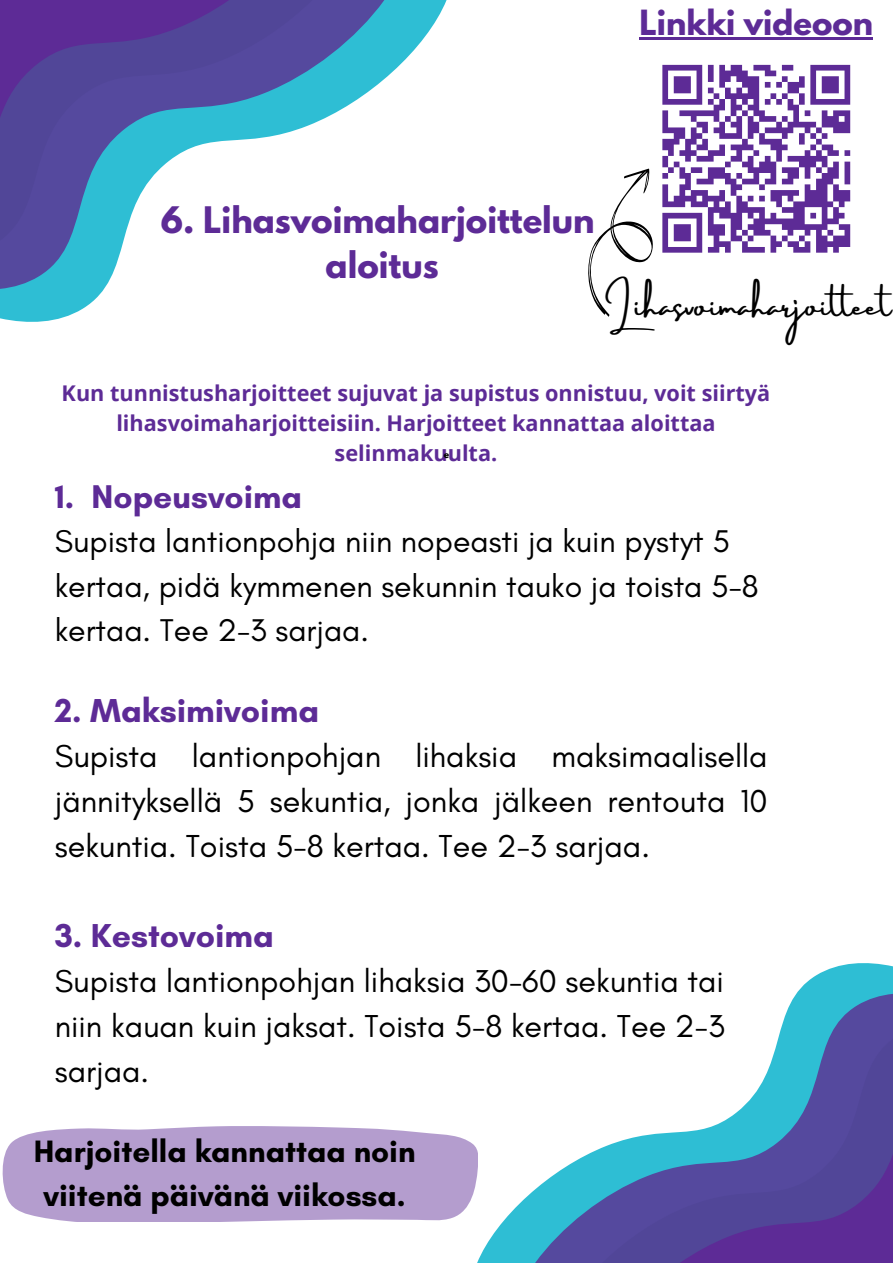
<style>
.page{position:relative;width:893px;height:1263px;background:#fff}
.page>*{position:absolute;margin:0;border:0;box-sizing:border-box;transform-origin:0 0}
.t1{font:700 33.83px "Glacial Indifference";color:#5d2b96}
.t2{font:700 33.75px "Glacial Indifference";color:#5d2b96}
.t3{font:700 33.45px "Glacial Indifference";color:#5d2b96}
.t4{font:700 32.4px/45px "League Spartan";color:#5d2b96;text-align:center}
.t5{font:32.33px/45px "Glacial Indifference";color:#000;text-align:justify}
.t6{font:32.25px/45px "Glacial Indifference";color:#000;text-align:justify}
.t7{font:31.95px/44.4px "Glacial Indifference";color:#000}
.t8{font:700 31.5px/43.9px "Glacial Indifference";color:#000;text-align:center}
.t9{font:30.75px "Amsterdam Three";color:#000}
.t10{font:700 30.75px "League Spartan";color:#5d2b96}
.t11{font:700 21.67px/29.8px "Open Sans";color:#5d2b96;text-align:center}
.t12{font:700 9px "League Spartan";color:#000}
</style>
<div class="page">
<svg style="left:0;top:0;width:446px;height:322px"></svg>
<svg style="left:0;top:0;width:384px;height:289px"></svg>
<svg style="left:0;top:0;width:312px;height:241px"></svg>
<svg style="left:0;top:0;width:229px;height:118px;background:#55409a"></svg>
<svg style="left:477px;top:963px;width:416px;height:300px"></svg>
<svg style="left:535px;top:994px;width:358px;height:269px"></svg>
<svg style="left:602px;top:1039px;width:291px;height:224px"></svg>
<svg style="left:679px;top:1153px;width:214px;height:110px;background:#55409a"></svg>
<svg style="left:2px;top:1126px;width:475px;height:96px;background:#b9a4d1"></svg>
<hr style="left:639px;top:37px;width:234px;height:3px;background:#5d2b96">
<svg style="left:588px;top:64px;width:263px;height:253px"></svg>
<h1 class="t10" style="left:639px;top:7px;width:235px">Linkki videoon</h1>
<p class="t4" style="left:161px;top:201px;width:435px">6. Lihasvoimaharjoittelun aloitus</p>
<p class="t9" style="left:605px;top:289px;width:287px">Lihasvoimaharjoitteet</p>
<h1 class="t11" style="left:62px;top:378px;width:710px">Kun tunnistusharjoitteet sujuvat ja supistus onnistuu, voit siirtyä lihasvoimaharjoitteisiin. Harjoitteet kannattaa aloittaa selinmakuulta.</h1>
<h2 class="t12" style="left:444px;top:450px;width:7px">e</h2>
<h2 class="t3" style="left:55px;top:476px;width:249px">1. Nopeusvoima</h2>
<h2 class="t7" style="left:55px;top:519px;width:705px">Supista lantionpohja niin nopeasti ja kuin pystyt 5 kertaa, pidä kymmenen sekunnin tauko ja toista 5-8</h2>
<h1 class="t7" style="left:55px;top:608px;width:316px">kertaa. Tee 2-3 sarjaa.</h1>
<h2 class="t1" style="left:55px;top:689px;width:266px">2. Maksimivoima</h2>
<h2 class="t5" style="left:55px;top:733px;width:714px">Supista lantionpohjan lihaksia maksimaalisella jännityksellä 5 sekuntia, jonka jälkeen rentouta 10 sekuntia. Toista 5-8 kertaa. Tee 2-3 sarjaa.</h2>
<p class="t2" style="left:55px;top:915px;width:221px">3. Kestovoima</p>
<p class="t6" style="left:55px;top:958px;width:671px">Supista lantionpohjan lihaksia 30-60 sekuntia tai niin kauan kuin jaksat. Toista 5-8 kertaa. Tee 2-3 sarjaa.</p>
<p class="t8" style="left:34px;top:1129px;width:383px">Harjoitella kannattaa noin viitenä päivänä viikossa.</p>
</div>
